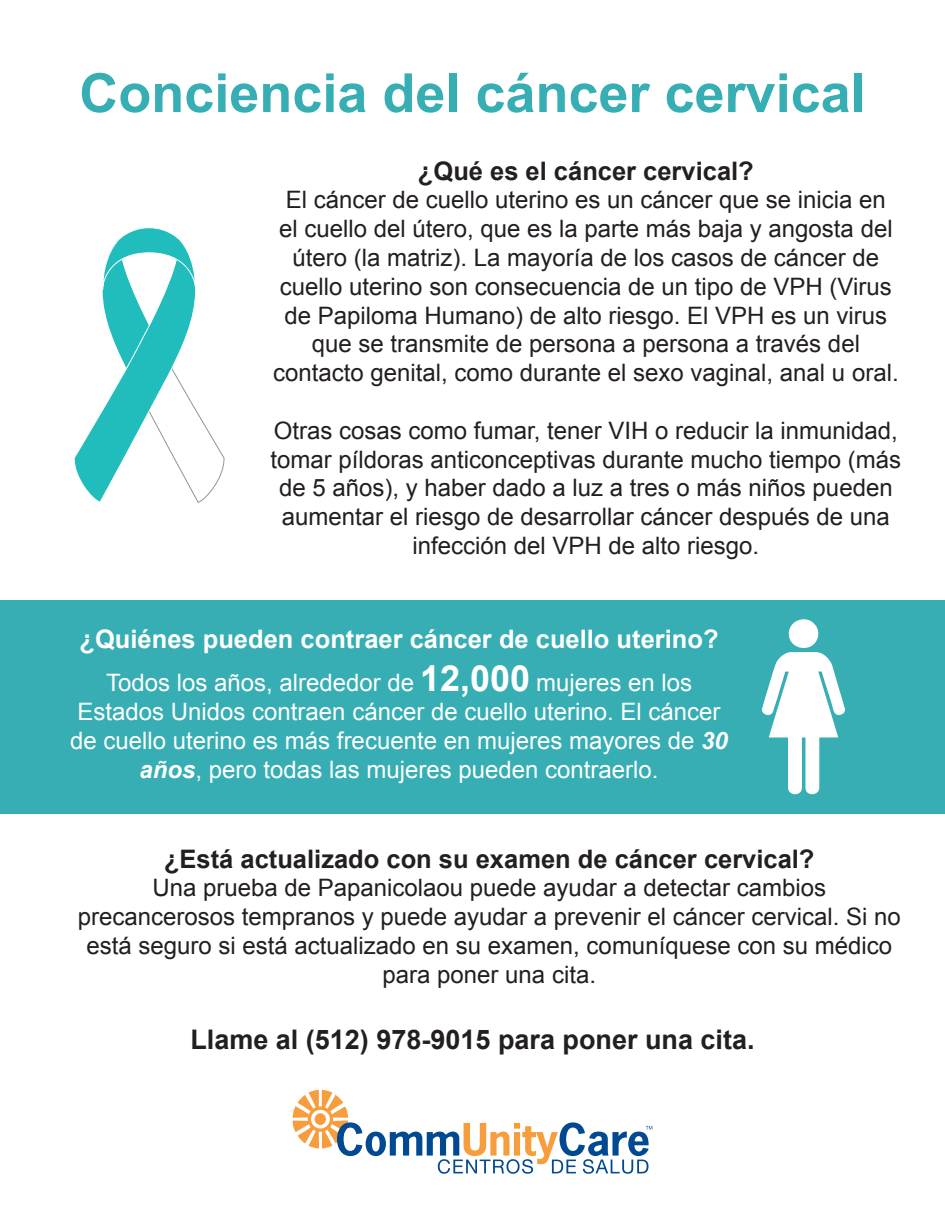
<style>
.page{position:relative;width:945px;height:1215px;background:#fff}
.page>*{position:absolute;margin:0;border:0;box-sizing:border-box;transform-origin:0 0}
.t1{font:700 54px "Arial";color:#36aeb4}
.t2{font:700 27px "Arial";color:#231f20}
.t3{font:700 25.5px "Arial";color:#231f20}
.t4{font:700 25.5px "Arial";color:#fff}
.t5{font:24px/28.8px "Arial";color:#231f20;text-align:center}
.t6{font:24px/28.8px "Arial";color:#fff;text-align:center}
.s1{font-weight:700;font-size:36px}
.s2{font-weight:700;font-style:italic}
</style>
<div class="page">
<div style="left:0;top:600px;width:945px;height:214px;background:#36aeb4"></div>
<svg style="left:762px;top:619px;width:83px;height:175px"></svg>
<svg style="left:74px;top:228px;width:150px;height:275px"></svg>
<svg style="left:292px;top:1090px;width:360px;height:84px"></svg>
<p class="t1" style="left:79px;top:58px;width:788px">Conciencia del cáncer cervical</p>
<p class="t3" style="left:418px;top:154px;width:337px">¿Qué es el cáncer cervical?</p>
<p class="t5" style="left:286px;top:186px;width:602px">El cáncer de cuello uterino es un cáncer que se inicia en</p>
<p class="t5" style="left:279px;top:215px;width:615px">el cuello del útero, que es la parte más baja y angosta del útero (la matriz). La mayoría de los casos de cáncer de cuello uterino son consecuencia de un tipo de VPH (Virus de Papiloma Humano) de alto riesgo. El VPH es un virus que se transmite de persona a persona a través del</p>
<p class="t5" style="left:273px;top:359px;width:627px">contacto genital, como durante el sexo vaginal, anal u oral.</p>
<p class="t5" style="left:270px;top:416px;width:632px">Otras cosas como fumar, tener VIH o reducir la inmunidad, tomar píldoras anticonceptivas durante mucho tiempo (más de 5 años), y haber dado a luz a tres o más niños pueden aumentar el riesgo de desarrollar cáncer después de una infección del VPH de alto riesgo.</p>
<p class="t4" style="left:80px;top:622px;width:641px">¿Quiénes pueden contraer cáncer de cuello uterino?</p>
<p class="t6" style="left:106px;top:669px;width:588px">Todos los años, alrededor de <span class="s1">12,000</span> mujeres en los</p>
<p class="t6" style="left:70px;top:698px;width:659px">Estados Unidos contraen cáncer de cuello uterino. El cáncer de cuello uterino es más frecuente en mujeres mayores de <span class="s2">30</span></p>
<p class="t6" style="left:140px;top:755px;width:520px"><span class="s2">años</span>, pero todas las mujeres pueden contraerlo.</p>
<p class="t3" style="left:164px;top:842px;width:652px">¿Está actualizado con su examen de cáncer cervical?</p>
<p class="t5" style="left:152px;top:874px;width:675px">Una prueba de Papanicolaou puede ayudar a detectar cambios</p>
<p class="t5" style="left:78px;top:903px;width:825px">precancerosos tempranos y puede ayudar a prevenir el cáncer cervical. Si no está seguro si está actualizado en su examen, comuníquese con su médico para poner una cita.</p>
<p class="t2" style="left:190px;top:1022px;width:566px">Llame al (512) 978-9015 para poner una cita.</p>
</div>
